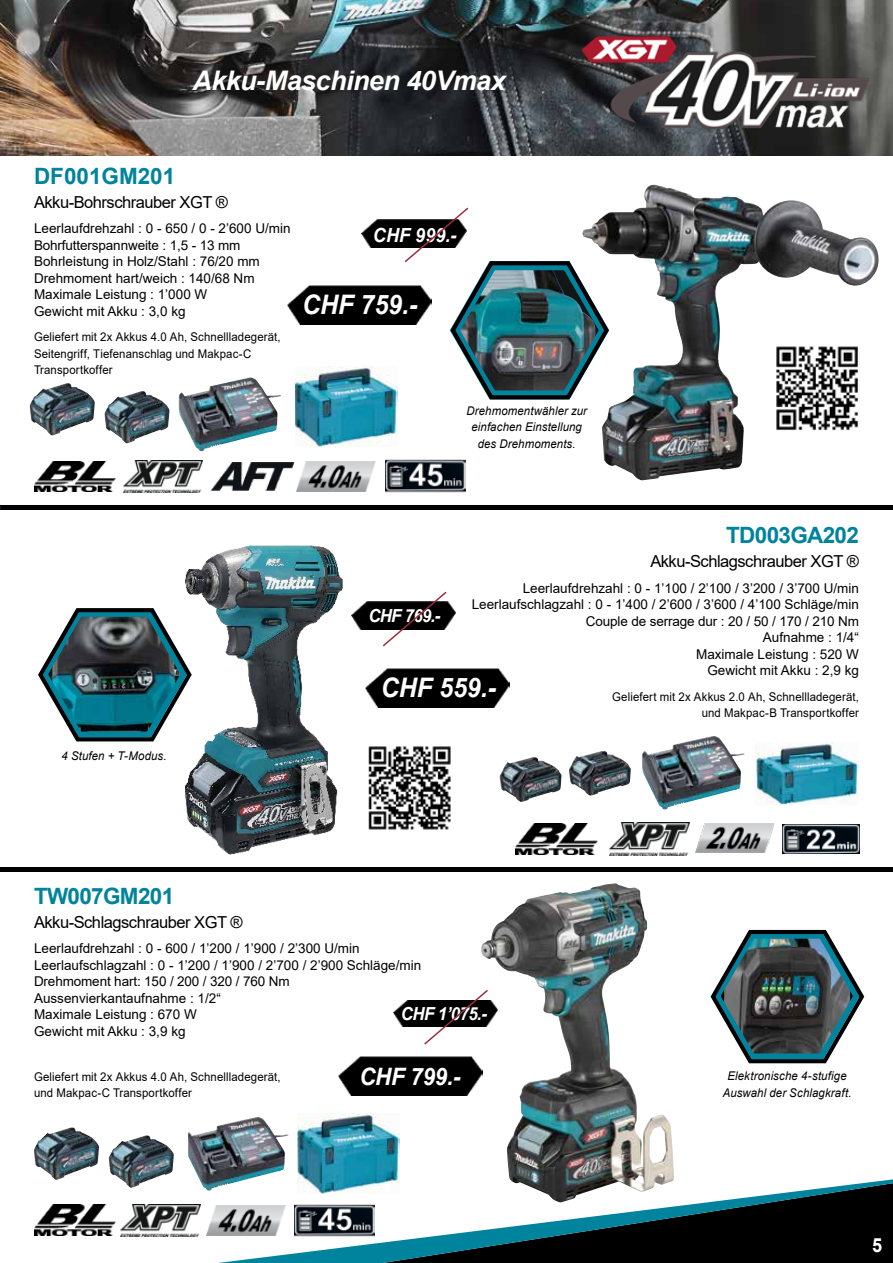
<style>
.page{position:relative;width:893px;height:1263px;background:#fff}
.page>*{position:absolute;margin:0;border:0;box-sizing:border-box;transform-origin:0 0}
.t1{font:italic 700 27px "Arial";letter-spacing:-.02em;color:#fff}
.t2{font:italic 700 26.85px "Arial";color:#fff;scale:.93 1}
.t3{font:italic 700 24px "Arial";letter-spacing:-.01em;color:#fff;scale:.93 1}
.t4{font:700 22.5px "Arial";letter-spacing:-.03em;color:#00839c}
.t5{font:700 22.5px "Arial";color:#00839c}
.t6{font:italic 700 19.5px "Arial";color:#fff;scale:.93 1}
.t7{font:700 19.5px "Arial";color:#fff;scale:.93 1}
.t8{font:italic 700 18px "Arial";letter-spacing:-.035em;color:#fff;scale:.93 1}
.t9{font:16.5px "Arial";letter-spacing:-.03em;color:#000}
.t10{font:13.5px/16.5px "Arial";color:#000}
.t11{font:12px/16.5px "Arial";letter-spacing:.01em;color:#000;scale:.95 1}
.t12{font:italic 12px/16.5px "Arial";letter-spacing:.01em;color:#000;text-align:center;scale:.95 1}
</style>
<div class="page">
<img style="left:1px;top:0;width:892px;height:155px">
<img style="left:0;top:0;width:1px;height:155px">
<hr style="left:1px;top:505px;width:892px;height:4px;background:#000002">
<div style="left:0;top:867px;width:893px;height:5px;background:#000002"></div>
<svg style="left:218px;top:1179px;width:675px;height:84px"></svg>
<svg style="left:38px;top:608px;width:58px;height:134px"></svg>
<img style="left:602px;top:201px;width:142px;height:279px">
<img style="left:776px;top:346px;width:82px;height:84px">
<img style="left:710px;top:929px;width:155px;height:135px">
<img style="left:96px;top:545px;width:285px;height:310px">
<img style="left:367px;top:744px;width:84px;height:88px">
<img style="left:481px;top:883px;width:193px;height:319px">
<img style="left:287px;top:285px;width:116px;height:40px">
<img style="left:362px;top:219px;width:41px;height:29px">
<img style="left:366px;top:668px;width:144px;height:40px">
<img style="left:352px;top:601px;width:104px;height:28px">
<img style="left:338px;top:1056px;width:144px;height:39px">
<img style="left:393px;top:1000px;width:105px;height:27px">
<img style="left:403px;top:206px;width:211px;height:201px">
<svg style="left:381px;top:591px;width:67px;height:56px"></svg>
<svg style="left:423px;top:988px;width:67px;height:58px"></svg>
<img style="left:419px;top:1232px;width:422px;height:20px">
<img style="left:34px;top:461px;width:82px;height:30px">
<img style="left:123px;top:460px;width:80px;height:32px">
<img style="left:516px;top:824px;width:81px;height:30px">
<img style="left:610px;top:823px;width:79px;height:32px">
<img style="left:34px;top:1205px;width:82px;height:30px">
<img style="left:121px;top:1204px;width:79px;height:32px">
<img style="left:178px;top:377px;width:103px;height:74px">
<img style="left:569px;top:751px;width:62px;height:44px">
<img style="left:500px;top:757px;width:61px;height:45px">
<img style="left:642px;top:736px;width:103px;height:73px">
<img style="left:295px;top:1204px;width:79px;height:36px">
<img style="left:206px;top:1205px;width:80px;height:30px">
<img style="left:583px;top:31px;width:297px;height:98px">
<img style="left:295px;top:367px;width:102px;height:79px">
<img style="left:211px;top:462px;width:82px;height:28px">
<img style="left:386px;top:460px;width:79px;height:33px">
<img style="left:296px;top:461px;width:80px;height:30px">
<img style="left:782px;top:824px;width:78px;height:29px">
<img style="left:695px;top:824px;width:80px;height:29px">
<img style="left:34px;top:1127px;width:65px;height:53px">
<img style="left:109px;top:1135px;width:65px;height:53px">
<img style="left:188px;top:1117px;width:101px;height:73px">
<img style="left:30px;top:383px;width:65px;height:52px">
<img style="left:105px;top:391px;width:65px;height:52px">
<img style="left:298px;top:1114px;width:102px;height:79px">
<img style="left:756px;top:742px;width:102px;height:63px">
<h1 class="t1" style="left:192px;top:62px;width:315px">Akku-Maschinen 40Vmax</h1>
<h3 class="t5" style="left:34px;top:160px;width:143px">DF001GM201</h3>
<p class="t9" style="left:34px;top:191px;width:195px">Akku-Bohrschrauber XGT ®</p>
<p class="t10" style="left:34px;top:220px;width:258px">Leerlaufdrehzahl : 0 - 650 / 0 - 2’600 U/min Bohrfutterspannweite : 1,5 - 13 mm Bohrleistung in Holz/Stahl : 76/20 mm Drehmoment hart/weich : 140/68 Nm Maximale Leistung : 1’000 W<br>Gewicht mit Akku : 3,0 kg</p>
<p class="t11" style="left:34px;top:329px;width:261px">Geliefert mit 2x Akkus 4.0 Ah, Schnellladegerät,<br>Seitengriff, Tiefenanschlag und Makpac-C<br>Transportkoffer</p>
<h3 class="t6" style="left:373px;top:222px;width:91px">CHF 999.-</h3>
<h2 class="t2" style="left:302px;top:287px;width:126px">CHF 759.-</h2>
<p class="t12" style="left:466px;top:403px;width:128px">Drehmomentwähler zur einfachen Einstellung des Drehmoments.</p>
<p class="t12" style="left:61px;top:748px;width:112px">4 Stufen + T-Modus.</p>
<h3 class="t4" style="left:726px;top:519px;width:134px">TD003GA202</h3>
<p class="t9" style="left:650px;top:550px;width:210px">Akku-Schlagschrauber XGT ®</p>
<p class="t10" style="left:472px;top:580px;width:389px;text-align:right">Leerlaufdrehzahl : 0 - 1’100 / 2’100 / 3’200 / 3’700 U/min Leerlaufschlagzahl : 0 - 1’400 / 2’600 / 3’600 / 4’100 Schläge/min Couple de serrage dur : 20 / 50 / 170 / 210 Nm<br>Aufnahme : 1/4“<br>Maximale Leistung : 520 W<br>Gewicht mit Akku : 2,9 kg</p>
<p class="t11" style="left:612px;top:688px;width:261px;text-align:right">Geliefert mit 2x Akkus 2.0 Ah, Schnellladegerät, und Makpac-B Transportkoffer</p>
<h3 class="t8" style="left:368px;top:603px;width:79px">CHF 769.-</h3>
<h2 class="t2" style="left:381px;top:670px;width:126px">CHF 559.-</h2>
<h3 class="t4" style="left:34px;top:880px;width:142px">TW007GM201</h3>
<p class="t9" style="left:34px;top:910px;width:210px">Akku-Schlagschrauber XGT ®</p>
<p class="t10" style="left:34px;top:940px;width:389px">Leerlaufdrehzahl : 0 - 600 / 1’200 / 1’900 / 2’300 U/min Leerlaufschlagzahl : 0 - 1’200 / 1’900 / 2’700 / 2’900 Schläge/min Drehmoment hart: 150 / 200 / 320 / 760 Nm Aussenvierkantaufnahme : 1/2“<br>Maximale Leistung : 670 W<br>Gewicht mit Akku : 3,9 kg</p>
<p class="t11" style="left:34px;top:1068px;width:261px">Geliefert mit 2x Akkus 4.0 Ah, Schnellladegerät, und Makpac-C Transportkoffer</p>
<h3 class="t8" style="left:401px;top:1002px;width:94px">CHF 1’075.-</h3>
<h3 class="t3" style="left:359px;top:1061px;width:110px">CHF 799.-</h3>
<p class="t12" style="left:723px;top:1068px;width:137px">Elektronische 4-stufige<br>Auswahl der Schlagkraft.</p>
<h3 class="t7" style="left:872px;top:1232px;width:12px">5</h3>
</div>
